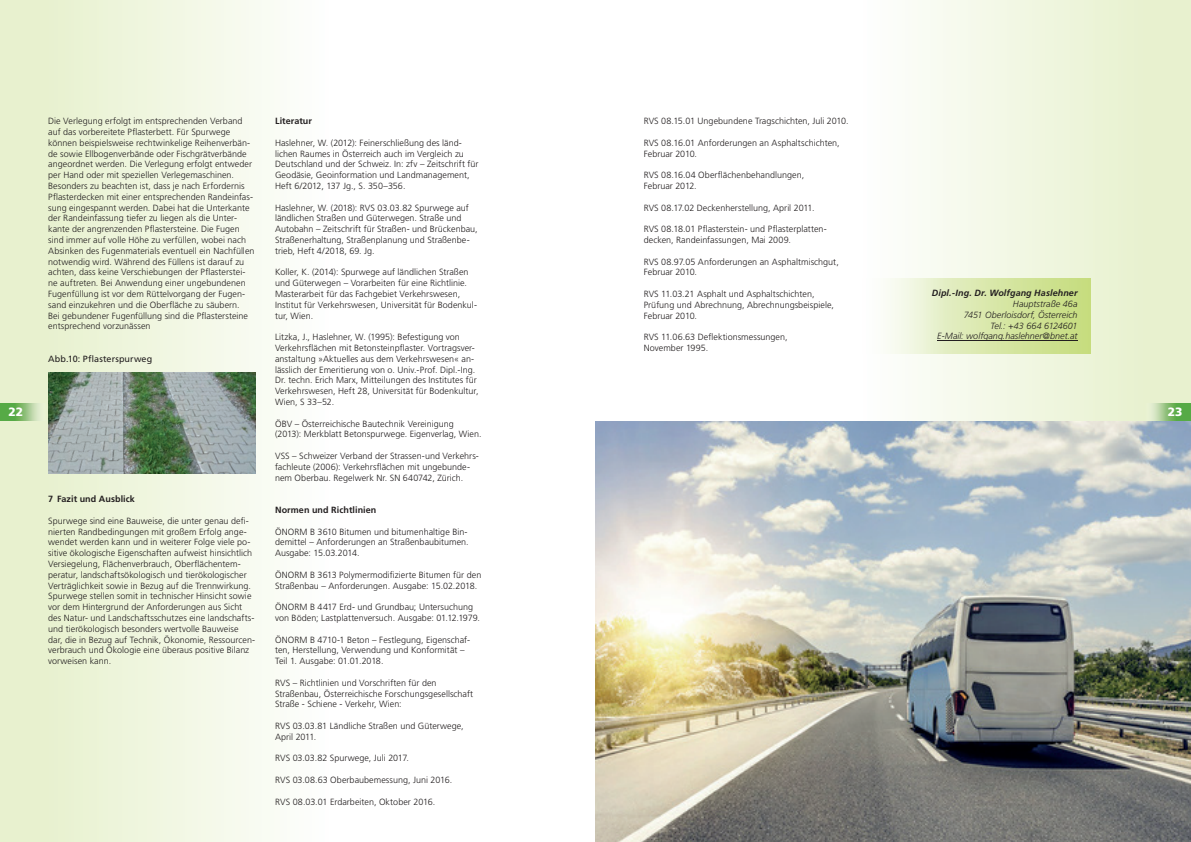
<style>
.page{position:relative;width:1191px;height:842px;background:#fff}
.page>*{position:absolute;margin:0;border:0;box-sizing:border-box;transform-origin:0 0}
.t1{font:900 12px "Frutiger LT Std";color:#fff}
.t2{font:300 9px/10.8px "Frutiger LT Std";color:#231f20}
.t3{font:italic 300 9px/10.8px "Frutiger LT Std";letter-spacing:.005em;color:#231f20;text-align:right}
.t4{font:700 9px "Frutiger LT Std";letter-spacing:.01em;color:#231f20}
.t5{font:italic 700 9px "Frutiger LT Std";letter-spacing:.01em;color:#231f20}
.t6{font:9px "Frutiger LT Std";letter-spacing:.015em;color:#231f20}
</style>
<div class="page">
<svg style="left:917px;top:0;width:274px;height:421px;background:#eef5dd"></svg>
<svg style="left:0;top:0;width:275px;height:842px;background:#eef5de"></svg>
<img style="left:595px;top:421px;width:596px;height:421px">
<img style="left:886px;top:278px;width:204px;height:76px">
<img style="left:0;top:404px;width:45px;height:17px">
<img style="left:1145px;top:404px;width:46px;height:17px">
<hr style="left:937px;top:340px;width:140px;height:1px;background:#231f20">
<img style="left:48px;top:373px;width:207px;height:100px">
<p class="t2" style="left:48px;top:116px;width:208px">Die Verlegung erfolgt im entsprechenden Verband auf das vorbereitete Pflasterbett. Für Spurwege können beispielsweise rechtwinkelige Reihenverbän&shy;de sowie Ellbogenverbände oder Fischgrätverbände angeordnet werden. Die Verlegung erfolgt entweder per Hand oder mit speziellen Verlegemaschinen.<br>Besonders zu beachten ist, dass je nach Erfordernis Pflasterdecken mit einer entsprechenden Randeinfas&shy;sung eingespannt werden. Dabei hat die Unterkante der Randeinfassung tiefer zu liegen als die Unter&shy;kante der angrenzenden Pflastersteine. Die Fugen sind immer auf volle Höhe zu verfüllen, wobei nach Absinken des Fugenmaterials eventuell ein Nachfüllen notwendig wird. Während des Füllens ist darauf zu achten, dass keine Verschiebungen der Pflasterstei&shy;ne auftreten. Bei Anwendung einer ungebundenen Fugenfüllung ist vor dem Rüttelvorgang der Fugen&shy;sand einzukehren und die Oberfläche zu säubern.<br>Bei gebundener Fugenfüllung sind die Pflastersteine entsprechend vorzunässen</p>
<p class="t6" style="left:48px;top:353px;width:105px">Abb.10: Pflasterspurweg</p>
<p class="t2" style="left:643px;top:116px;width:206px">RVS 08.15.01 Ungebundene Tragschichten, Juli 2010.</p>
<p class="t2" style="left:643px;top:137px;width:197px">RVS 08.16.01 Anforderungen an Asphaltschichten,<br>Februar 2010.</p>
<p class="t2" style="left:643px;top:170px;width:162px">RVS 08.16.04 Oberflächenbehandlungen,<br>Februar 2012.</p>
<p class="t2" style="left:643px;top:202px;width:172px">RVS 08.17.02 Deckenherstellung, April 2011.</p>
<p class="t2" style="left:643px;top:224px;width:185px">RVS 08.18.01 Pflasterstein- und Pflasterplatten&shy;decken, Randeinfassungen, Mai 2009.</p>
<p class="t2" style="left:643px;top:256px;width:197px">RVS 08.97.05 Anforderungen an Asphaltmischgut,<br>Februar 2010.</p>
<p class="t2" style="left:643px;top:289px;width:192px">RVS 11.03.21 Asphalt und Asphaltschichten,<br>Prüfung und Abrechnung, Abrechnungsbeispiele,<br>Februar 2010.</p>
<p class="t2" style="left:643px;top:332px;width:145px">RVS 11.06.63 Deflektionsmessungen,<br>November 1995.</p>
<p class="t4" style="left:275px;top:116px;width:38px">Literatur</p>
<p class="t2" style="left:275px;top:137px;width:205px">Haslehner, W. (2012): Feinerschließung des länd&shy;lichen Raumes in Österreich auch im Vergleich zu Deutschland und der Schweiz. In: zfv – Zeitschrift für Geodäsie, Geoinformation und Landmanagement, Heft 6/2012, 137 Jg., S. 350–356.</p>
<p class="t2" style="left:275px;top:202px;width:204px">Haslehner, W. (2018): RVS 03.03.82 Spurwege auf ländlichen Straßen und Güterwegen. Straße und Autobahn – Zeitschrift für Straßen- und Brückenbau, Straßenerhaltung, Straßenplanung und Straßenbe&shy;trieb, Heft 4/2018, 69. Jg.</p>
<p class="t2" style="left:275px;top:267px;width:203px">Koller, K. (2014): Spurwege auf ländlichen Straßen und Güterwegen – Vorarbeiten für eine Richtlinie.<br>Masterarbeit für das Fachgebiet Verkehrswesen, Institut für Verkehrswesen, Universität für Bodenkul&shy;tur, Wien.</p>
<p class="t2" style="left:275px;top:332px;width:205px">Litzka, J., Haslehner, W. (1995): Befestigung von Verkehrsflächen mit Betonsteinpflaster. Vortragsver&shy;anstaltung »Aktuelles aus dem Verkehrswesen« an&shy;lässlich der Emeritierung von o. Univ.-Prof. Dipl.-Ing.<br>Dr. techn. Erich Marx, Mitteilungen des Institutes für Verkehrswesen, Heft 28, Universität für Bodenkultur, Wien, S 33–52.</p>
<p class="t2" style="left:275px;top:418px;width:208px">ÖBV – Österreichische Bautechnik Vereinigung (2013): Merkblatt Betonspurwege. Eigenverlag, Wien.</p>
<p class="t2" style="left:275px;top:451px;width:205px">VSS – Schweizer Verband der Strassen-und Verkehrs&shy;fachleute (2006): Verkehrsflächen mit ungebunde&shy;nem Oberbau. Regelwerk Nr. SN 640742, Zürich.</p>
<p class="t4" style="left:275px;top:504px;width:103px">Normen und Richtlinien</p>
<p class="t2" style="left:275px;top:526px;width:195px">ÖNORM B 3610 Bitumen und bitumenhaltige Bin&shy;demittel – Anforderungen an Straßenbaubitumen.<br>Ausgabe: 15.03.2014.</p>
<p class="t2" style="left:275px;top:569px;width:208px">ÖNORM B 3613 Polymermodifizierte Bitumen für den<br>Straßenbau – Anforderungen. Ausgabe: 15.02.2018.</p>
<p class="t2" style="left:275px;top:602px;width:206px">ÖNORM B 4417 Erd- und Grundbau; Untersuchung von Böden; Lastplattenversuch. Ausgabe: 01.12.1979.</p>
<p class="t2" style="left:275px;top:634px;width:196px">ÖNORM B 4710-1 Beton – Festlegung, Eigenschaf&shy;ten, Herstellung, Verwendung und Konformität –<br>Teil 1. Ausgabe: 01.01.2018.</p>
<p class="t2" style="left:275px;top:677px;width:200px">RVS – Richtlinien und Vorschriften für den<br>Straßenbau, Österreichische Forschungsgesellschaft<br>Straße - Schiene - Verkehr, Wien:</p>
<p class="t2" style="left:275px;top:721px;width:190px">RVS 03.03.81 Ländliche Straßen und Güterwege,<br>April 2011.</p>
<p class="t2" style="left:275px;top:753px;width:135px">RVS 03.03.82 Spurwege, Juli 2017.</p>
<p class="t2" style="left:275px;top:775px;width:179px">RVS 03.08.63 Oberbaubemessung, Juni 2016.</p>
<p class="t2" style="left:275px;top:796px;width:162px">RVS 08.03.01 Erdarbeiten, Oktober 2016.</p>
<p class="t5" style="left:931px;top:288px;width:147px">Dipl.-Ing. Dr. Wolfgang Haslehner</p>
<p class="t3" style="left:937px;top:299px;width:142px">Hauptstraße 46a<br>7451 Oberloisdorf, Österreich<br>Tel.: +43 664 6124601<br>E-Mail: wolfgang.haslehner@bnet.at</p>
<h1 class="t1" style="left:9px;top:405px;width:16px">22</h1>
<h1 class="t1" style="left:1167px;top:405px;width:16px">23</h1>
<p class="t4" style="left:48px;top:494px;width:88px">7 Fazit und Ausblick</p>
<p class="t2" style="left:48px;top:515px;width:208px">Spurwege sind eine Bauweise, die unter genau defi&shy;nierten Randbedingungen mit großem Erfolg ange&shy;wendet werden kann und in weiterer Folge viele po&shy;sitive ökologische Eigenschaften aufweist hinsichtlich Versiegelung, Flächenverbrauch, Oberflächentem&shy;peratur, landschaftsökologisch und tierökologischer Verträglichkeit sowie in Bezug auf die Trennwirkung.<br>Spurwege stellen somit in technischer Hinsicht sowie vor dem Hintergrund der Anforderungen aus Sicht des Natur- und Landschaftsschutzes eine landschafts&shy;und tierökologisch besonders wertvolle Bauweise dar, die in Bezug auf Technik, Ökonomie, Ressourcen&shy;verbrauch und Ökologie eine überaus positive Bilanz vorweisen kann.</p>
</div>
